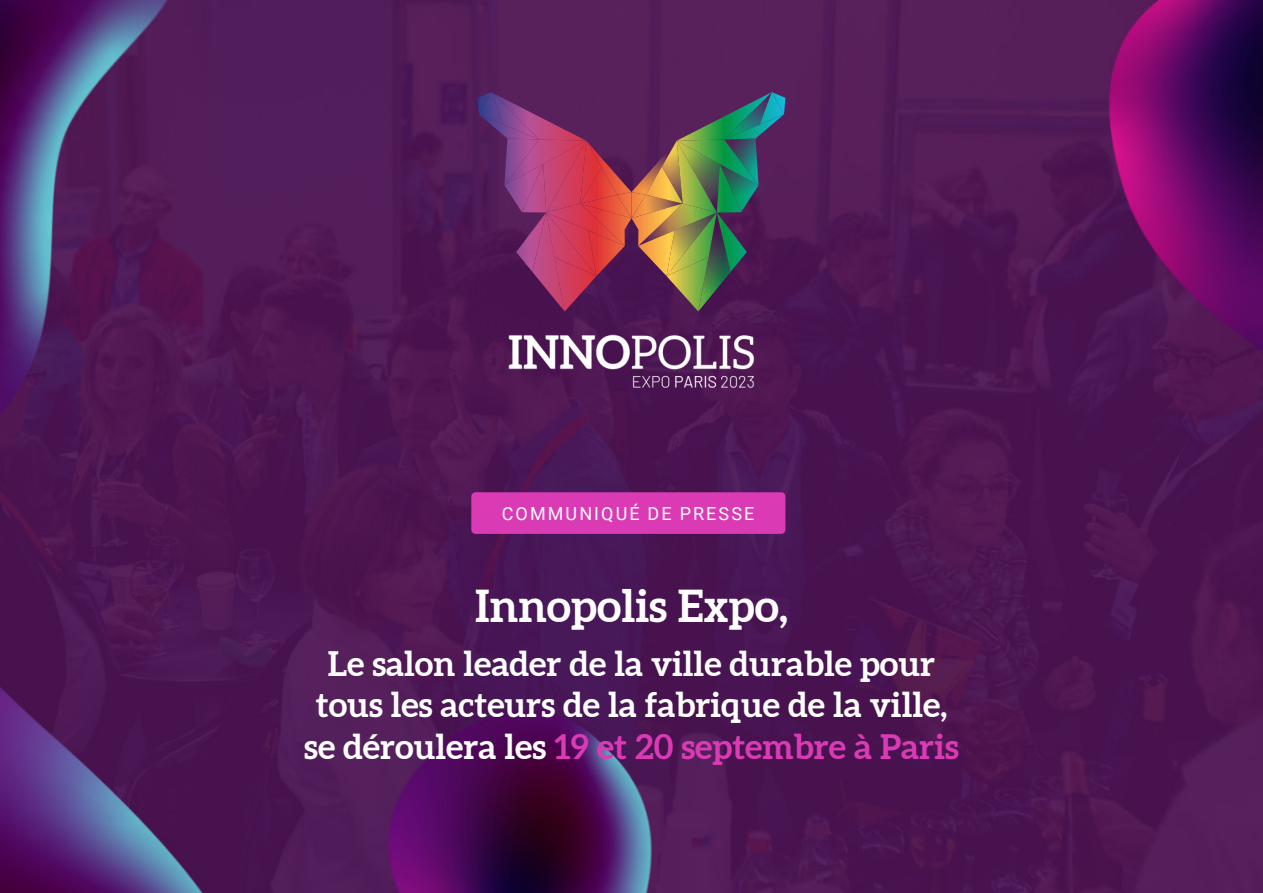
<style>
.page{position:relative;width:1263px;height:893px;background:#fff}
.page>*{position:absolute;margin:0;border:0;box-sizing:border-box;transform-origin:0 0}
.t1{font:700 45px "Aleo";color:#fff}
.t2{font:700 34.5px/41.4px "Aleo";color:#fff;text-align:center}
.t3{font:18px "Roboto";letter-spacing:.115em;color:#fff}
.s1{color:#db3ab5}
</style>
<div class="page">
<img style="left:0;top:0;width:1263px;height:893px">
<div style="left:471px;top:492px;width:314px;height:42px;background:#db3ab5;border-radius:4px"></div>
<img style="left:508px;top:327px;width:247px;height:74px">
<img style="left:478px;top:92px;width:307px;height:219px">
<p class="t3" style="left:502px;top:501px;width:254px">COMMUNIQUÉ DE PRESSE</p>
<h1 class="t1" style="left:475px;top:578px;width:314px">Innopolis Expo,</h1>
<p class="t2" style="left:304px;top:644px;width:656px">Le salon leader de la ville durable pour tous les acteurs de la fabrique de la ville, se déroulera les <span class="s1">19 et 20 septembre à Paris</span></p>
</div>
